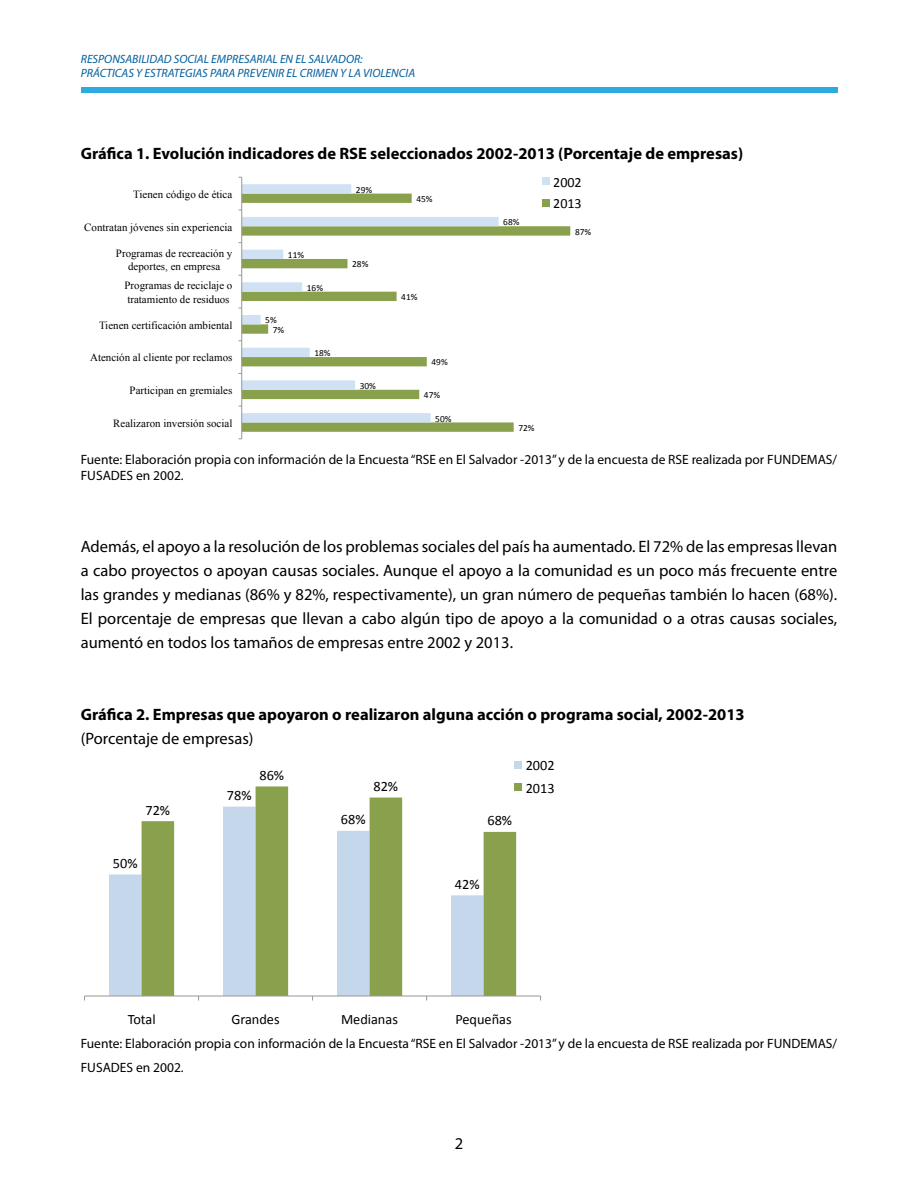
<style>
.page{position:relative;width:918px;height:1188px;background:#fff}
.page>*{position:absolute;margin:0;border:0;box-sizing:border-box;transform-origin:0 0}
.t1{font:16.5px/24px "Myriad Pro";color:#000;text-align:justify}
.t2{font:700 16.5px "Myriad Pro";color:#000}
.t3{font:14.25px/22.6px "Calibri";color:#000}
.t4{font:14.1px/21.8px "Calibri";color:#000}
.t5{font:13.5px/16.2px "Myriad Pro";color:#000}
.t6{font:italic 12px/14.4px "Myriad Pro";color:#005f9d}
.t7{font:10.95px/13.4px "Times New Roman";color:#000}
.t8{font:9.45px "Calibri";color:#000}
</style>
<div class="page">
<div style="left:81px;top:87px;width:756px;height:6px;background:#2cabe1"></div>
<svg style="left:242px;top:226px;width:328px;height:206px"></svg>
<svg style="left:242px;top:184px;width:257px;height:238px"></svg>
<hr style="left:241px;top:177px;width:1px;height:262px;background:#989898">
<div style="left:542px;top:177px;width:8px;height:8px;background:#d0e1f4"></div>
<div style="left:542px;top:199px;width:8px;height:8px;background:#89a14d"></div>
<svg style="left:109px;top:821px;width:33px;height:175px;fill:#c5d7ea"></svg>
<svg style="left:142px;top:786px;width:374px;height:210px"></svg>
<hr style="left:85px;top:996px;width:456px;height:1px;background:#989898">
<div style="left:514px;top:761px;width:8px;height:7px;background:#c5d7ea"></div>
<div style="left:514px;top:783px;width:8px;height:8px;background:#89a14d"></div>
<p class="t6" style="left:81px;top:52px;width:336px">RESPONSABILIDAD SOCIAL EMPRESARIAL EN EL SALVADOR:<br>PRÁCTICAS Y ESTRATEGIAS PARA PREVENIR EL CRIMEN Y LA VIOLENCIA</p>
<p class="t2" style="left:81px;top:143px;width:664px">Gráfica 1. Evolución indicadores de RSE seleccionados 2002-2013 (Porcentaje de empresas)</p>
<p class="t7" style="left:133px;top:187px;width:101px">Tienen código de ética</p>
<p class="t8" style="left:356px;top:184px;width:18px">29%</p>
<p class="t8" style="left:416px;top:193px;width:18px">45%</p>
<p class="t4" style="left:553px;top:170px;width:30px">2002<br>2013</p>
<p class="t7" style="left:84px;top:220px;width:150px">Contratan jóvenes sin experiencia</p>
<p class="t8" style="left:503px;top:216px;width:18px">68%</p>
<p class="t8" style="left:575px;top:226px;width:18px">87%</p>
<p class="t7" style="left:116px;top:246px;width:118px;text-align:center">Programas de recreación y deportes, en empresa</p>
<p class="t8" style="left:288px;top:249px;width:18px">11%</p>
<p class="t8" style="left:352px;top:258px;width:18px">28%</p>
<p class="t7" style="left:124px;top:279px;width:109px">Programas de reciclaje o tratamiento de residuos</p>
<p class="t8" style="left:307px;top:282px;width:18px">16%</p>
<p class="t8" style="left:401px;top:291px;width:18px">41%</p>
<p class="t7" style="left:99px;top:318px;width:135px">Tienen certificación ambiental</p>
<p class="t8" style="left:265px;top:314px;width:13px">5%</p>
<p class="t8" style="left:273px;top:324px;width:13px">7%</p>
<p class="t7" style="left:90px;top:351px;width:144px">Atención al cliente por reclamos</p>
<p class="t8" style="left:314px;top:347px;width:18px">18%</p>
<p class="t8" style="left:431px;top:356px;width:18px">49%</p>
<p class="t7" style="left:130px;top:384px;width:104px">Participan en gremiales</p>
<p class="t8" style="left:360px;top:380px;width:18px">30%</p>
<p class="t8" style="left:424px;top:389px;width:18px">47%</p>
<p class="t7" style="left:113px;top:416px;width:121px">Realizaron inversión social</p>
<p class="t8" style="left:435px;top:413px;width:18px">50%</p>
<p class="t8" style="left:518px;top:422px;width:18px">72%</p>
<p class="t5" style="left:81px;top:451px;width:758px">Fuente: Elaboración propia con información de la Encuesta “RSE en El Salvador -2013” y de la encuesta de RSE realizada por FUNDEMAS/<br>FUSADES en 2002.</p>
<p class="t1" style="left:81px;top:534px;width:758px">Además, el apoyo a la resolución de los problemas sociales del país ha aumentado. El 72% de las empresas llevan a cabo proyectos o apoyan causas sociales. Aunque el apoyo a la comunidad es un poco más frecuente entre las grandes y medianas (86% y 82%, respectivamente), un gran número de pequeñas también lo hacen (68%).<br>El porcentaje de empresas que llevan a cabo algún tipo de apoyo a la comunidad o a otras causas sociales, aumentó en todos los tamaños de empresas entre 2002 y 2013.</p>
<p class="t2" style="left:81px;top:704px;width:665px">Gráfica 2. Empresas que apoyaron o realizaron alguna acción o programa social, 2002-2013</p>
<p class="t1" style="left:81px;top:726px;width:174px">(Porcentaje de empresas)</p>
<p class="t3" style="left:145px;top:798px;width:26px">72%</p>
<p class="t3" style="left:113px;top:851px;width:26px">50%</p>
<p class="t3" style="left:227px;top:783px;width:26px">78%</p>
<p class="t3" style="left:259px;top:763px;width:26px">86%</p>
<p class="t3" style="left:373px;top:774px;width:26px">82%</p>
<p class="t3" style="left:341px;top:808px;width:26px">68%</p>
<p class="t3" style="left:487px;top:809px;width:26px">68%</p>
<p class="t3" style="left:526px;top:753px;width:31px">2002<br>2013</p>
<p class="t3" style="left:455px;top:872px;width:26px">42%</p>
<p class="t3" style="left:128px;top:1007px;width:29px">Total</p>
<p class="t3" style="left:231px;top:1007px;width:50px">Grandes</p>
<p class="t3" style="left:341px;top:1007px;width:58px">Medianas</p>
<p class="t3" style="left:455px;top:1007px;width:58px">Pequeñas</p>
<p class="t5" style="left:81px;top:1031px;width:758px;line-height:24px">Fuente: Elaboración propia con información de la Encuesta “RSE en El Salvador -2013” y de la encuesta de RSE realizada por FUNDEMAS/<br>FUSADES en 2002.</p>
<p class="t1" style="left:455px;top:1132px;width:10px">2</p>
</div>
